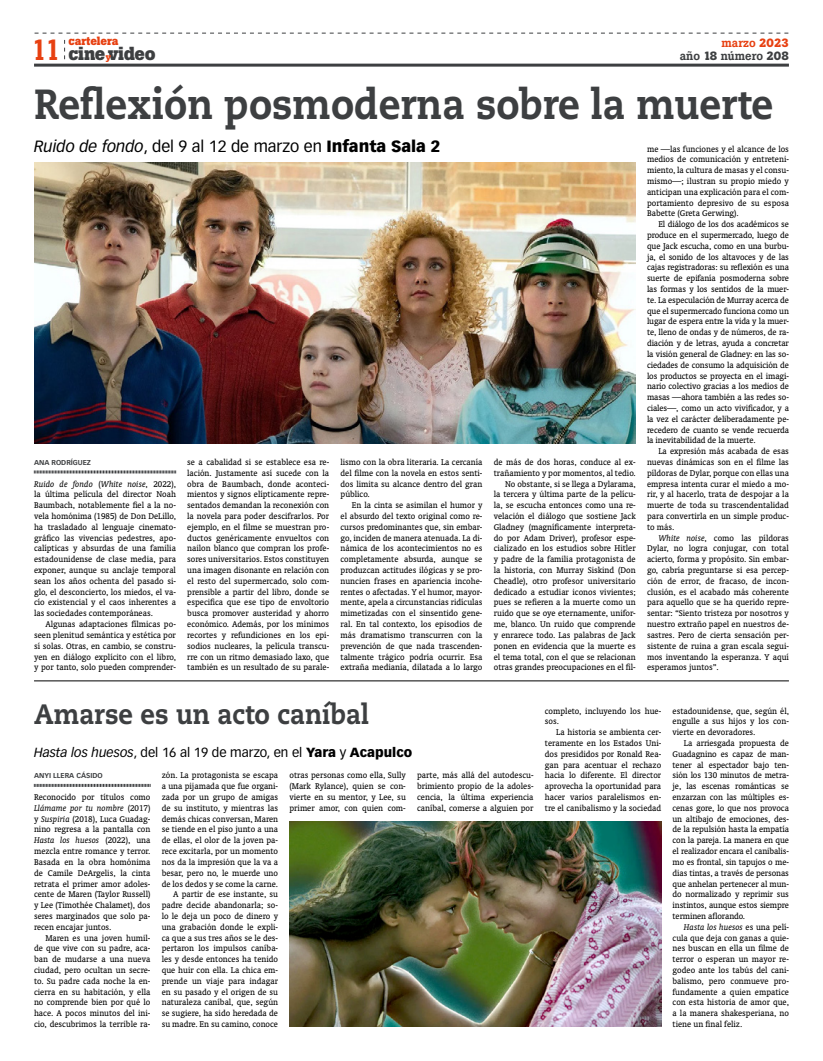
<style>
.page{position:relative;width:823px;height:1061px;background:#fff}
.page>*{position:absolute;margin:0;border:0;box-sizing:border-box;transform-origin:0 0}
.t1{font:800 42px "Caecilia";color:#3d3f41;scale:.9 1}
.t2{font:500 29px "Boton";color:#e74011}
.t3{font:800 28px "Caecilia";color:#3d3f41;scale:.9 1}
.t4{font:700 18.7px "Boton";letter-spacing:-.01em;color:#3d3f41}
.t5{font:16px "Vectora LH";color:#000}
.t6{font:13px "Vectora LH";color:#000}
.t7{font:500 11.9px "Boton";color:#3d3f41}
.t8{font:500 11.9px "Boton";color:#e74011}
.t9{font:700 11.9px "Boton";letter-spacing:-.005em;color:#e74011}
.t10{font:9.4px/10.8px "Oranda BT";color:#000;text-align:justify}
.t11{font:700 7px "Vectora LH";color:#3d3f41}
.s1{font-weight:700}
.s2{font-size:9.2px;color:#e74011}
.s3{font-style:italic}
.s4{font-weight:900}
</style>
<div class="page">
<hr style="left:34px;top:64px;width:754px;height:3px;background:#3d3f41">
<svg style="left:35px;top:33px;width:753px;height:1px"></svg>
<svg style="left:64px;top:40px;width:1px;height:19px"></svg>
<svg style="left:34px;top:783px;width:117px;height:3px"></svg>
<svg style="left:34px;top:470px;width:142px;height:3px"></svg>
<img style="left:34px;top:162px;width:601px;height:281px">
<img style="left:289px;top:821px;width:371px;height:205px">
<hr style="left:34px;top:680px;width:754px;height:1px;background:#000">
<p class="t9" style="left:69px;top:34px;width:51px">cartelera</p>
<p class="t8" style="left:721px;top:36px;width:69px">marzo <span class="s1">2023</span></p>
<h2 class="t2" style="left:31px;top:32px;width:33px">11</h2>
<h3 class="t4" style="left:68px;top:42px;width:89px">cine<span class="s2">y</span>video</h3>
<p class="t7" style="left:679px;top:48px;width:111px">año <span class="s1">18</span> número <span class="s1">208</span></p>
<h1 class="t1" style="left:34px;top:78px;width:822px">Reflexión posmoderna sobre la muerte</h1>
<h3 class="t5" style="left:34px;top:136px;width:407px"><span class="s3">Ruido de fondo</span>, del 9 al 12 de marzo en <span class="s4">Infanta Sala 2</span></h3>
<p class="t10" style="left:646px;top:143px;width:143px">me —las funciones y el alcance de los medios de comunicación y entreteni&shy;miento, la cultura de masas y el consu&shy;mismo—; ilustran su propio miedo y anticipan una explicación para el com&shy;portamiento depresivo de su esposa Babette (Greta Gerwing).</p>
<p class="t10" style="left:646px;top:219px;width:143px;text-indent:11px">El diálogo de los dos académicos se produce en el supermercado, luego de que Jack escucha, como en una burbu&shy;ja, el sonido de los altavoces y de las cajas registradoras: su reflexión es una suerte de epifanía posmoderna sobre las formas y los sentidos de la muer&shy;te. La especulación de Murray acerca de que el supermercado funciona como un lugar de espera entre la vida y la muer&shy;te, lleno de ondas y de números, de ra&shy;diación y de letras, ayuda a concretar la visión general de Gladney: en las so&shy;ciedades de consumo la adquisición de los productos se proyecta en el imagi&shy;nario colectivo gracias a los medios de masas —ahora también a las redes so&shy;ciales—, como un acto vivificador, y a la vez el carácter deliberadamente pe&shy;recedero de cuanto se vende recuerda la inevitabilidad de la muerte.</p>
<p class="t10" style="left:646px;top:445px;width:143px;text-indent:11px">La expresión más acabada de esas nuevas dinámicas son en el filme las píldoras de Dylar, porque con ellas una empresa intenta curar el miedo a mo&shy;rir, y al hacerlo, trata de despojar a la muerte de toda su trascendentalidad para convertirla en un simple produc&shy;to más.</p>
<p class="t10" style="left:646px;top:532px;width:143px;text-indent:11px"><span class="s3">White noise</span>, como las píldoras Dylar, no logra conjugar, con total acierto, forma y propósito. Sin embar&shy;go, cabría preguntarse si esa percep&shy;ción de error, de fracaso, de incon&shy;clusión, es el acabado más coherente para aquello que se ha querido repre&shy;sentar: “Siento tristeza por nosotros y nuestro extraño papel en nuestros de&shy;sastres. Pero de cierta sensación per&shy;sistente de ruina a gran escala segui&shy;mos inventando la esperanza. Y aquí esperamos juntos”.</p>
<p class="t10" style="left:187px;top:456px;width:143px">se a cabalidad si se establece esa re&shy;lación. Justamente así sucede con la obra de Baumbach, donde aconteci&shy;mientos y signos elípticamente repre&shy;sentados demandan la reconexión con la novela para poder descifrarlos. Por ejemplo, en el filme se muestran pro&shy;ductos genéricamente envueltos con nailon blanco que compran los profe&shy;sores universitarios. Estos constituyen una imagen disonante en relación con el resto del supermercado, solo com&shy;prensible a partir del libro, donde se especifica que ese tipo de envoltorio busca promover austeridad y ahorro económico. Además, por los mínimos recortes y refundiciones en los epi&shy;sodios nucleares, la película transcu&shy;rre con un ritmo demasiado laxo, que también es un resultado de su parale-</p>
<p class="t10" style="left:340px;top:456px;width:143px">lismo con la obra literaria. La cercanía del filme con la novela en estos senti&shy;dos limita su alcance dentro del gran público.</p>
<p class="t10" style="left:493px;top:456px;width:143px;text-align:right">de más de dos horas, conduce al ex&shy;trañamiento y por momentos, al tedio.<br>No obstante, si se llega a Dylarama,<br>la tercera y última parte de la pelícu&shy;la, se escucha entonces como una re&shy;velación el diálogo que sostiene Jack Gladney (magníficamente interpreta&shy;do por Adam Driver), profesor espe&shy;cializado en los estudios sobre Hitler y padre de la familia protagonista de la historia, con Murray Siskind (Don Cheadle), otro profesor universitario dedicado a estudiar iconos vivientes; pues se refieren a la muerte como un ruido que se oye eternamente, unifor&shy;me, blanco. Un ruido que comprende y enrarece todo. Las palabras de Jack ponen en evidencia que la muerte es el tema total, con el que se relacionan otras grandes preocupaciones en el fil-</p>
<p class="t11" style="left:34px;top:458px;width:58px">ANA RODRÍGUEZ</p>
<p class="t10" style="left:34px;top:478px;width:143px"><span class="s3">Ruido de fondo</span> (<span class="s3">White noise</span>, 2022), la última película del director Noah Baumbach, notablemente fiel a la no&shy;vela homónima (1985) de Don DeLillo, ha trasladado al lenguaje cinemato&shy;gráfico las vivencias pedestres, apo&shy;calípticas y absurdas de una familia estadounidense de clase media, para exponer, aunque su anclaje temporal sean los años ochenta del pasado si&shy;glo, el desconcierto, los miedos, el va&shy;cío existencial y el caos inherentes a las sociedades contemporáneas.</p>
<p class="t10" style="left:34px;top:618px;width:143px;text-indent:11px">Algunas adaptaciones fílmicas po&shy;seen plenitud semántica y estética por sí solas. Otras, en cambio, se constru&shy;yen en diálogo explícito con el libro, y por tanto, solo pueden comprender-</p>
<p class="t10" style="left:340px;top:499px;width:143px;text-indent:11px">En la cinta se asimilan el humor y el absurdo del texto original como re&shy;cursos predominantes que, sin embar&shy;go, inciden de manera atenuada. La di&shy;námica de los acontecimientos no es completamente absurda, aunque se produzcan actitudes ilógicas y se pro&shy;nuncien frases en apariencia incohe&shy;rentes o afectadas. Y el humor, mayor&shy;mente, apela a circunstancias ridículas mimetizadas con el sinsentido gene&shy;ral. En tal contexto, los episodios de más dramatismo transcurren con la prevención de que nada trascenden&shy;talmente trágico podría ocurrir. Esa extraña medianía, dilatada a lo largo</p>
<h3 class="t3" style="left:34px;top:697px;width:373px">Amarse es un acto caníbal</h3>
<h3 class="t6" style="left:34px;top:744px;width:379px"><span class="s3">Hasta los huesos</span>, del 16 al 19 de marzo, en el <span class="s4">Yara</span> y <span class="s4">Acapulco</span></h3>
<p class="t11" style="left:34px;top:771px;width:70px">ANYI LLERA CÁSIDO</p>
<p class="t10" style="left:34px;top:791px;width:118px">Reconocido por títulos como <span class="s3">Llámame por tu nombre</span> (2017) y <span class="s3">Suspiria</span> (2018), Luca Guadag&shy;nino regresa a la pantalla con <span class="s3">Hasta los huesos</span> (2022), una mezcla entre romance y terror.<br>Basada en la obra homónima de Camile DeArgelis, la cinta retrata el primer amor adoles&shy;cente de Maren (Taylor Russell) y Lee (Timothée Chalamet), dos seres marginados que solo pa&shy;recen encajar juntos.</p>
<p class="t10" style="left:34px;top:931px;width:118px;text-indent:11px">Maren es una joven humil&shy;de que vive con su padre, aca&shy;ban de mudarse a una nueva ciudad, pero ocultan un secre&shy;to. Su padre cada noche la en&shy;cierra en su habitación, y ella no comprende bien por qué lo hace. A pocos minutos del ini&shy;cio, descubrimos la terrible ra-</p>
<p class="t10" style="left:162px;top:769px;width:118px;text-align:right">zón. La protagonista se escapa a una pijamada que fue organi&shy;zada por un grupo de amigas de su instituto, y mientras las demás chicas conversan, Maren se tiende en el piso junto a una de ellas, el olor de la joven pa&shy;rece excitarla, por un momento nos da la impresión que la va a besar, pero no, le muerde uno de los dedos y se come la carne.<br>A partir de ese instante, su padre decide abandonarla; so&shy;lo le deja un poco de dinero y una grabación donde le expli&shy;ca que a sus tres años se le des&shy;pertaron los impulsos caníba&shy;les y desde entonces ha tenido que huir con ella. La chica em&shy;prende un viaje para indagar en su pasado y el origen de su naturaleza caníbal, que, según se sugiere, ha sido heredada de su madre. En su camino, conoce</p>
<p class="t10" style="left:289px;top:769px;width:118px">otras personas como ella, Sully (Mark Rylance), quien se con&shy;vierte en su mentor, y Lee, su primer amor, con quien com-</p>
<p class="t10" style="left:417px;top:769px;width:118px">parte, más allá del autodescu&shy;brimiento propio de la adoles&shy;cencia, la última experiencia caníbal, comerse a alguien por</p>
<p class="t10" style="left:544px;top:705px;width:118px">completo, incluyendo los hue&shy;sos.</p>
<p class="t10" style="left:544px;top:726px;width:118px;text-indent:11px">La historia se ambienta cer&shy;teramente en los Estados Uni&shy;dos presididos por Ronald Rea&shy;gan para acentuar el rechazo hacia lo diferente. El director aprovecha la oportunidad para hacer varios paralelismos en&shy;tre el canibalismo y la sociedad</p>
<p class="t10" style="left:672px;top:705px;width:118px">estadounidense, que, según él, engulle a sus hijos y los con&shy;vierte en devoradores.</p>
<p class="t10" style="left:672px;top:737px;width:118px;text-indent:11px">La arriesgada propuesta de Guadagnino es capaz de man&shy;tener al espectador bajo ten&shy;sión los 130 minutos de metra&shy;je, las escenas románticas se enzarzan con las múltiples es&shy;cenas gore, lo que nos provoca un altibajo de emociones, des&shy;de la repulsión hasta la empatía con la pareja. La manera en que el realizador encara el canibalis&shy;mo es frontal, sin tapujos o me&shy;dias tintas, a través de personas que anhelan pertenecer al mun&shy;do normalizado y reprimir sus instintos, aunque estos siempre terminen aflorando.</p>
<p class="t10" style="left:672px;top:921px;width:118px;text-indent:11px"><span class="s3">Hasta los huesos</span> es una pelí&shy;cula que deja con ganas a quie&shy;nes buscan en ella un filme de terror o esperan un mayor re&shy;godeo ante los tabús del cani&shy;balismo, pero conmueve pro&shy;fundamente a quien empatice con esta historia de amor que, a la manera shakesperiana, no tiene un final feliz.</p>
</div>
